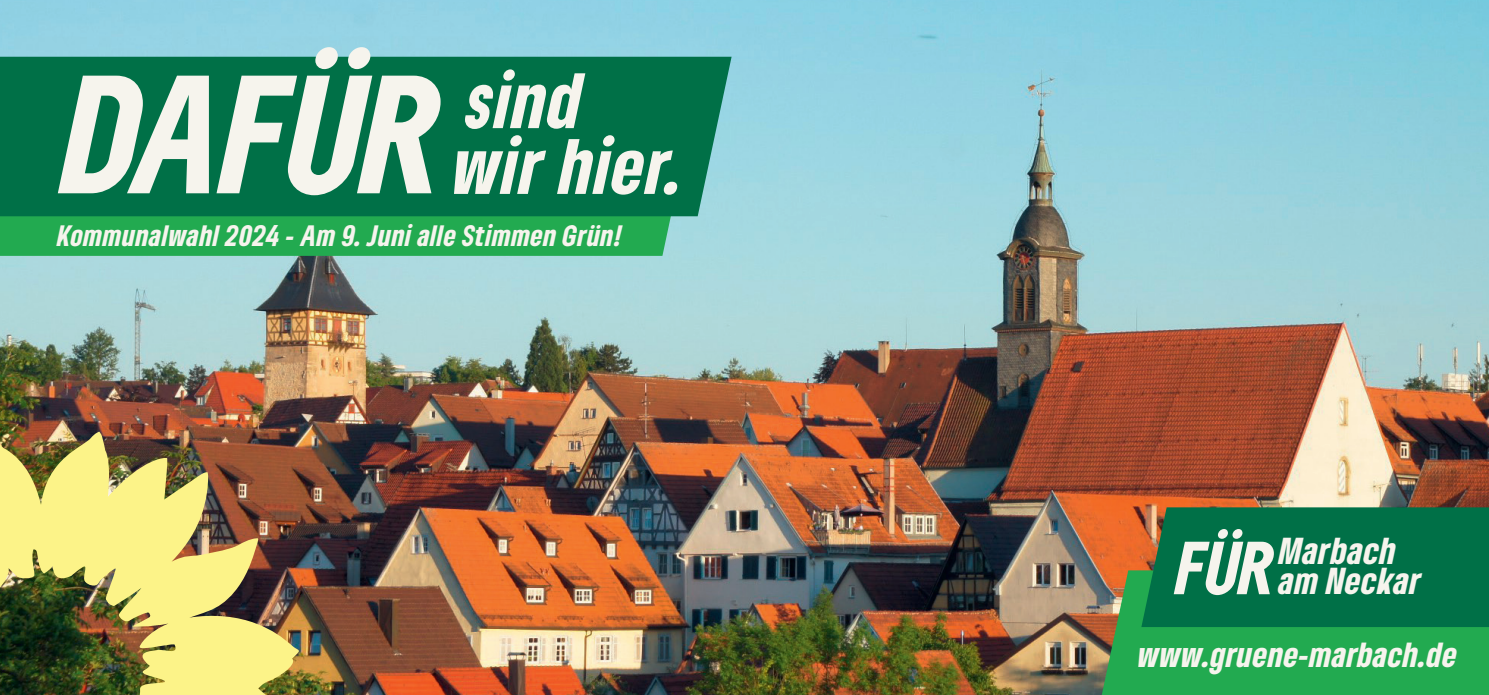
<style>
.page{position:relative;width:1489px;height:695px;background:#fff}
.page>*{position:absolute;margin:0;border:0;box-sizing:border-box;transform-origin:0 0}
.t1{font:italic 900 condensed 35px/30px "Gruene Type";letter-spacing:.02em;color:#f6f4ed}
.t2{font:italic 900 condensed 32.5px "Gruene Type";letter-spacing:.02em;color:#f6f4ed}
.t3{font:italic 900 condensed 27.5px "Gruene Type";letter-spacing:.025em;color:#f6f4ed}
</style>
<div class="page">
<img style="left:0;top:0;width:1488px;height:694px">
<div style="left:0;top:216px;width:671px;height:40px;background:#22aa50"></div>
<div style="left:0;top:57px;width:731px;height:159px;background:#007047"></div>
<svg style="left:454px;top:135px;width:223px;height:60px;background:#68a88d"></svg>
<svg style="left:465px;top:69px;width:120px;height:60px;background:#72ad94"></svg>
<svg style="left:58px;top:47px;width:382px;height:148px;background:#7eb59f"></svg>
<div style="left:1101px;top:570px;width:387px;height:124px;background:#22aa50"></div>
<div style="left:1141px;top:507px;width:347px;height:120px;background:#007047"></div>
<svg style="left:1173px;top:529px;width:100px;height:66px;background:#75af96"></svg>
<img style="left:0;top:431px;width:299px;height:263px">
<p class="t3" style="left:58px;top:217px;width:566px">Kommunalwahl 2024 - Am 9. Juni alle Stimmen Grün!</p>
<p class="t1" style="left:1279px;top:535px;width:143px">Marbach am Neckar</p>
<p class="t2" style="left:1138px;top:633px;width:321px">www.gruene-marbach.de</p>
</div>
